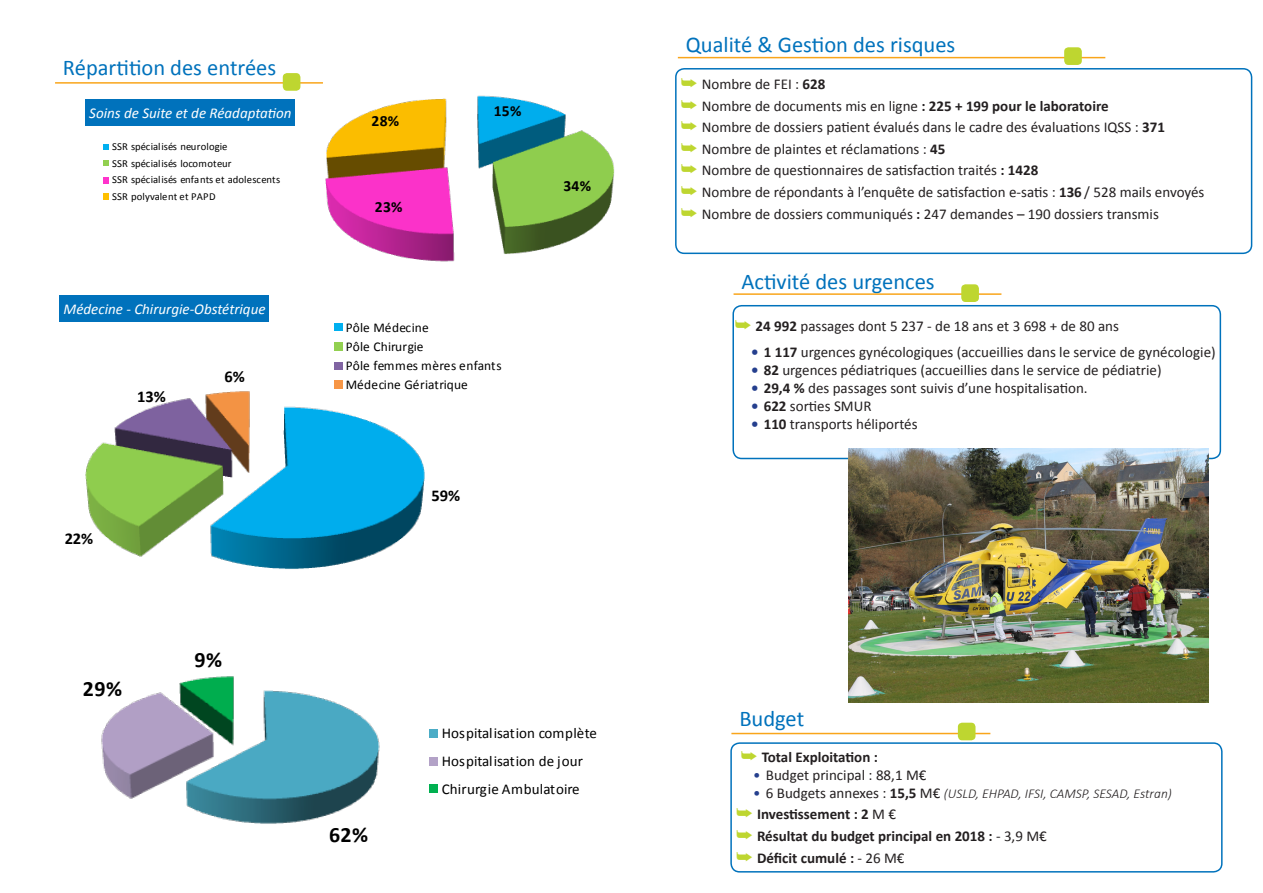
<style>
.page{position:relative;width:1263px;height:893px;background:#fff}
.page>*{position:absolute;margin:0;border:0;box-sizing:border-box;transform-origin:0 0}
.t1{font:22.5px "Calibri";color:#0072bc}
.t2{font:700 21.9px "Calibri";color:#000}
.t3{font:700 16.5px "Calibri";color:#000}
.t4{font:700 15.6px "Calibri";letter-spacing:.02em;color:#000}
.t5{font:15px "Calibri";color:#231f20}
.t6{font:700 15px "Calibri";color:#231f20}
.t7{font:15px/27.8px "Calibri";letter-spacing:.01em;color:#000}
.t8{font:italic 15px "Calibri";color:#fff}
.t9{font:italic 300 13.5px "Calibri";color:#231f20}
.t10{font:13.35px/19px "Calibri";letter-spacing:.01em;color:#000}
.t11{font:10.65px/16.5px "Calibri";letter-spacing:.005em;color:#000}
.s1{font-weight:700}
.s2{font-weight:700;color:#253f8e}
.s3{color:#253f8e}
.s4{font-weight:400;font-style:normal;font-size:15px;color:#253f8e}
.s5{font-weight:400;font-style:normal;font-size:15px}
.s6{font-weight:700;font-style:normal;font-size:15px}
.s7{font-weight:400}
</style>
<div class="page">
<div style="left:732px;top:305px;width:489px;height:154px;border:2px solid #0072bc;border-radius:9px"></div>
<div style="left:675px;top:68px;width:577px;height:186px;border:2px solid #0072bc;border-radius:9px"></div>
<hr style="left:678px;top:57px;width:427px;height:1px;background:#f9a51b">
<div style="left:1064px;top:47px;width:18px;height:18px;background:#bed630;border-radius:4px"></div>
<hr style="left:733px;top:293px;width:268px;height:2px;background:#f9a51b">
<div style="left:961px;top:284px;width:18px;height:18px;background:#bed630;border-radius:4px"></div>
<hr style="left:55px;top:82px;width:268px;height:2px;background:#f9a51b">
<div style="left:283px;top:73px;width:17px;height:18px;background:#bed630;border-radius:4px"></div>
<div style="left:59px;top:295px;width:210px;height:26px;background:#0072bc"></div>
<div style="left:85px;top:99px;width:210px;height:26px;background:#0072bc"></div>
<div style="left:730px;top:742px;width:492px;height:131px;border:2px solid #0072bc;border-radius:9px"></div>
<hr style="left:731px;top:733px;width:259px;height:1px;background:#f9a51b">
<div style="left:958px;top:723px;width:17px;height:17px;background:#bed630;border-radius:4px"></div>
<img style="left:848px;top:449px;width:361px;height:254px">
<img style="left:313px;top:82px;width:302px;height:180px">
<svg style="left:104px;top:144px;width:5px;height:6px"></svg>
<svg style="left:104px;top:160px;width:5px;height:6px"></svg>
<svg style="left:104px;top:177px;width:5px;height:6px"></svg>
<svg style="left:104px;top:193px;width:5px;height:7px"></svg>
<img style="left:85px;top:369px;width:340px;height:200px">
<div style="left:334px;top:324px;width:9px;height:7px;background:#00b0f0"></div>
<div style="left:334px;top:342px;width:9px;height:9px;background:#92d050"></div>
<div style="left:334px;top:362px;width:9px;height:7px;background:#8064a2"></div>
<div style="left:334px;top:380px;width:9px;height:9px;background:#f79646"></div>
<img style="left:101px;top:676px;width:279px;height:148px">
<div style="left:430px;top:729px;width:8px;height:8px;background:#4bacc6"></div>
<div style="left:430px;top:757px;width:8px;height:8px;background:#b3a2c7"></div>
<div style="left:430px;top:785px;width:8px;height:8px;background:#00b050"></div>
<p class="t1" style="left:63px;top:54px;width:215px">Répartition des entrées</p>
<p class="t8" style="left:89px;top:103px;width:204px">Soins de Suite et de Réadaptation</p>
<p class="t11" style="left:112px;top:139px;width:170px">SSR spécialisés neurologie<br>SSR spécialisés locomoteur<br>SSR spécialisés enfants et adolescents<br>SSR polyvalent et PAPD</p>
<p class="t8" style="left:64px;top:299px;width:203px">Médecine - Chirurgie-Obstétrique</p>
<p class="t3" style="left:137px;top:386px;width:30px">13%</p>
<p class="t3" style="left:65px;top:528px;width:30px">22%</p>
<p class="t3" style="left:224px;top:366px;width:22px">6%</p>
<p class="t4" style="left:372px;top:111px;width:29px">28%</p>
<p class="t4" style="left:375px;top:197px;width:29px">23%</p>
<p class="t4" style="left:494px;top:101px;width:29px">15%</p>
<p class="t4" style="left:563px;top:176px;width:29px">34%</p>
<p class="t10" style="left:346px;top:318px;width:157px">Pôle Médecine<br>Pôle Chirurgie<br>Pôle femmes mères enfants<br>Médecine Gériatrique</p>
<p class="t3" style="left:431px;top:485px;width:30px">59%</p>
<p class="t2" style="left:83px;top:674px;width:41px">29%</p>
<p class="t2" style="left:195px;top:646px;width:29px">9%</p>
<p class="t2" style="left:329px;top:820px;width:41px">62%</p>
<p class="t7" style="left:442px;top:719px;width:157px">Hospitalisation complète<br>Hospitalisation de jour<br>Chirurgie Ambulatoire</p>
<p class="t1" style="left:686px;top:30px;width:271px">Qualité &amp; Gestion des risques</p>
<p class="t5" style="left:702px;top:74px;width:125px">Nombre de FEI : <span class="s1">628</span></p>
<p class="t5" style="left:702px;top:96px;width:408px">Nombre de documents mis en ligne <span class="s1">: 225 + 199 pour le laboratoire</span></p>
<p class="t5" style="left:702px;top:118px;width:465px">Nombre de dossiers patient évalués dans le cadre des évaluations IQSS : <span class="s1">371</span></p>
<p class="t5" style="left:702px;top:139px;width:245px">Nombre de plaintes et réclamations : <span class="s1">45</span></p>
<p class="t5" style="left:702px;top:161px;width:338px">Nombre de questionnaires de satisfaction traités <span class="s1">: 1428</span></p>
<p class="t5" style="left:702px;top:182px;width:504px">Nombre de répondants à l’enquête de satisfaction e-satis : <span class="s1">136</span> / 528 mails envoyés</p>
<p class="t5" style="left:702px;top:204px;width:459px">Nombre de dossiers communiqués <span class="s1">:</span> 247 demandes – 190 dossiers transmis</p>
<p class="t1" style="left:741px;top:267px;width:195px">Activité des urgences</p>
<p class="t5" style="left:756px;top:317px;width:365px"><span class="s1">24 992</span> passages dont 5 237 - de 18 ans et 3 698 + de 80 ans</p>
<p class="t5" style="left:751px;top:342px;width:466px"><span class="s2">•</span> <span class="s1">1 117</span> urgences gynécologiques (accueillies dans le service de gynécologie)</p>
<p class="t5" style="left:751px;top:360px;width:412px"><span class="s2">•</span> <span class="s1">82</span> urgences pédiatriques (accueillies dans le service de pédiatrie)</p>
<p class="t5" style="left:751px;top:378px;width:338px"><span class="s2">•</span> <span class="s1">29,4 %</span> des passages sont suivis d’une hospitalisation.</p>
<p class="t5" style="left:751px;top:396px;width:122px"><span class="s2">•</span> <span class="s1">622</span> sorties SMUR</p>
<p class="t5" style="left:751px;top:414px;width:168px"><span class="s2">•</span> <span class="s1">110</span> transports héliportés</p>
<p class="t1" style="left:739px;top:704px;width:66px">Budget</p>
<p class="t6" style="left:762px;top:747px;width:118px">Total Exploitation :</p>
<p class="t5" style="left:753px;top:765px;width:175px"><span class="s3">•</span> Budget principal : 88,1 M€</p>
<p class="t9" style="left:753px;top:785px;width:420px"><span class="s4">•</span> <span class="s5">6 Budgets annexes :</span> <span class="s6">15,5</span> <span class="s5">M€</span> (USLD, EHPAD, IFSI, CAMSP, SESAD, Estran)</p>
<p class="t6" style="left:757px;top:805px;width:141px">Investissement : 2 <span class="s7">M €</span></p>
<p class="t6" style="left:757px;top:826px;width:291px">Résultat du budget principal en 2018 : <span class="s7">- 3,9 M€</span></p>
<p class="t6" style="left:757px;top:848px;width:149px">Déficit cumulé : <span class="s7">- 26 M€</span></p>
</div>
